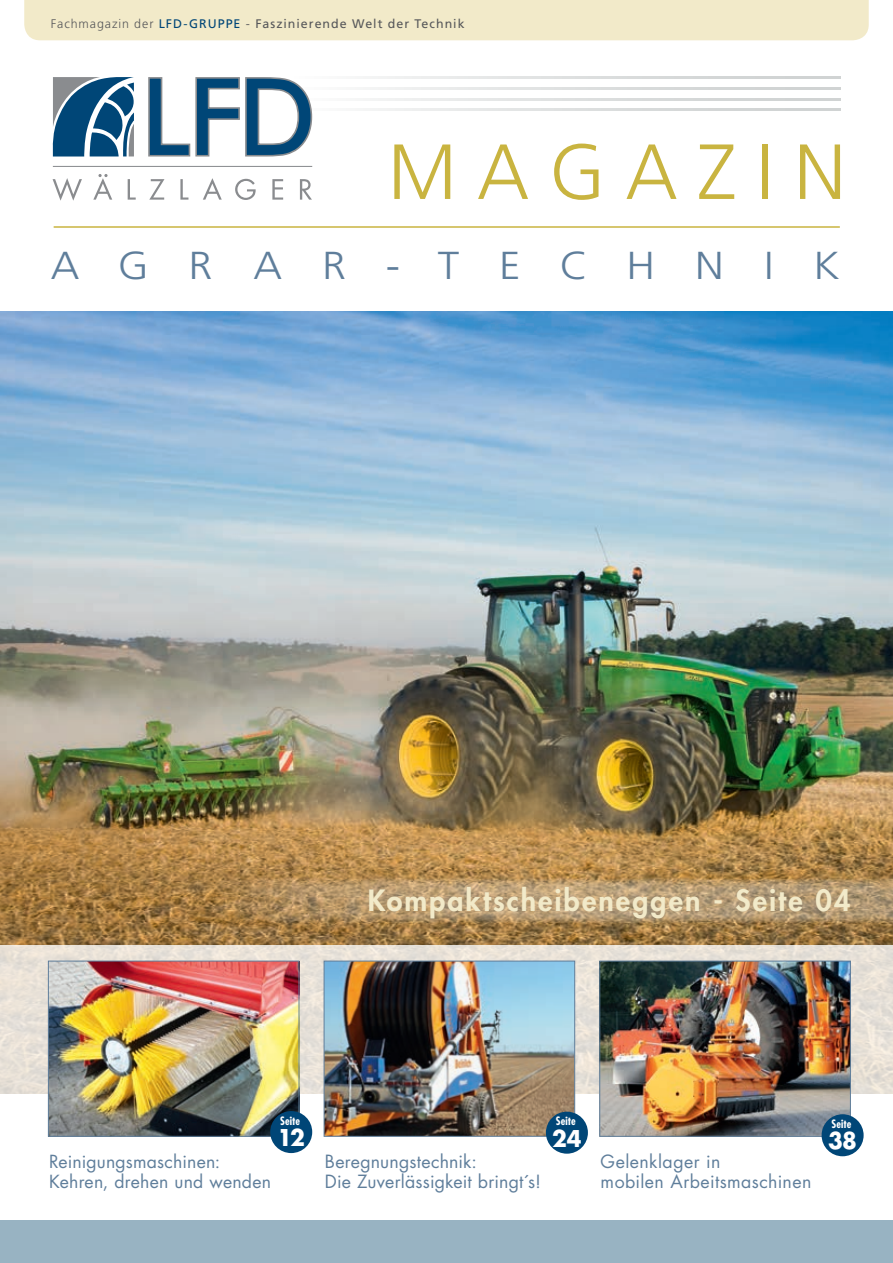
<style>
.page{position:relative;width:893px;height:1263px;background:#fff}
.page>*{position:absolute;margin:0;border:0;box-sizing:border-box;transform-origin:0 0}
.t1{font:300 78px "Frutiger";letter-spacing:.255em;color:#c9b440}
.t2{font:300 39px "Frutiger";letter-spacing:.93em;color:#5f7e9b;scale:1.1 1}
.t3{font:800 28.5px "Futura Std";letter-spacing:.075em;color:#f2eac9}
.t4{font:700 22.5px "Futura Std";color:#fff;scale:.96 1}
.t5{font:17.7px/20.7px "Futura Std";letter-spacing:.015em;color:#5f7e9b}
.t6{font:17.55px/20.1px "Futura Std";letter-spacing:.01em;color:#5f7e9b}
.t7{font:12.45px "Frutiger";letter-spacing:.08em;color:#57585a}
.t8{font:700 condensed 11.25px "Futura Std";letter-spacing:.005em;color:#fff}
.s1{font-weight:300}
.s2{color:#004677}
</style>
<div class="page">
<img style="left:0;top:311px;width:893px;height:634px">
<svg style="left:207px;top:878px;width:686px;height:45px;background:#b3956b"></svg>
<svg style="left:0;top:945px;width:893px;height:154px;background:#e5dfd6"></svg>
<div style="left:0;top:1220px;width:893px;height:43px;background:#98b3c2"></div>
<div style="left:24px;top:0;width:845px;height:41px;background:#f2eac9"></div>
<img style="left:602px;top:963px;width:247px;height:171px">
<div style="left:600px;top:961px;width:251px;height:175px;border:1px solid #5f7e9b"></div>
<div style="left:822px;top:1114px;width:42px;height:42px;background:#004677;border-radius:50%"></div>
<img style="left:326px;top:963px;width:247px;height:171px">
<div style="left:324px;top:961px;width:251px;height:175px;border:1px solid #5f7e9b"></div>
<div style="left:546px;top:1112px;width:42px;height:42px;background:#004677;border-radius:50%"></div>
<img style="left:50px;top:963px;width:247px;height:171px">
<div style="left:48px;top:961px;width:251px;height:175px;border:1px solid #5f7e9b"></div>
<div style="left:270px;top:1111px;width:42px;height:42px;background:#004677;border-radius:50%"></div>
<hr style="left:294px;top:76px;width:546px;height:3px;background:#d0d3d3">
<hr style="left:294px;top:87px;width:546px;height:3px;background:#d0d3d3">
<hr style="left:294px;top:98px;width:546px;height:2px;background:#d0d3d3">
<hr style="left:294px;top:108px;width:546px;height:3px;background:#d0d3d3">
<hr style="left:53px;top:166px;width:259px;height:1px;background:#8a8c8f">
<svg style="left:148px;top:77px;width:164px;height:80px"></svg>
<svg style="left:53px;top:77px;width:81px;height:79px"></svg>
<svg style="left:53px;top:178px;width:29px;height:23px"></svg>
<svg style="left:93px;top:174px;width:19px;height:26px"></svg>
<svg style="left:128px;top:179px;width:8px;height:21px"></svg>
<svg style="left:149px;top:179px;width:15px;height:21px"></svg>
<svg style="left:180px;top:179px;width:8px;height:21px"></svg>
<svg style="left:203px;top:178px;width:19px;height:22px"></svg>
<svg style="left:235px;top:179px;width:21px;height:21px"></svg>
<svg style="left:272px;top:179px;width:11px;height:21px"></svg>
<svg style="left:300px;top:179px;width:12px;height:21px"></svg>
<hr style="left:54px;top:226px;width:786px;height:2px;background:#c9b440">
<p class="t7" style="left:51px;top:17px;width:415px"><span class="s1">Fachmagazin der</span> <span class="s2">LFD-GRUPPE</span> <span class="s1">-</span> Faszinierende Welt der Technik</p>
<h1 class="t1" style="left:388px;top:128px;width:460px">MAGAZIN</h1>
<h2 class="t2" style="left:51px;top:244px;width:719px">AGRAR-TECHNIK</h2>
<h3 class="t3" style="left:368px;top:882px;width:484px">Kompaktscheibeneggen - Seite 04</h3>
<p class="t6" style="left:49px;top:1151px;width:223px">Reinigungsmaschinen:<br>Kehren, drehen und wenden</p>
<p class="t8" style="left:280px;top:1114px;width:21px">Seite</p>
<p class="t4" style="left:278px;top:1123px;width:30px">12</p>
<p class="t5" style="left:325px;top:1151px;width:218px">Beregnungstechnik:<br>Die Zuverlässigkeit bringt´s!</p>
<p class="t8" style="left:556px;top:1114px;width:21px">Seite</p>
<p class="t4" style="left:552px;top:1123px;width:32px">24</p>
<p class="t5" style="left:601px;top:1151px;width:212px">Gelenklager in<br>mobilen Arbeitsmaschinen</p>
<p class="t8" style="left:832px;top:1117px;width:21px">Seite</p>
<p class="t4" style="left:828px;top:1126px;width:32px">38</p>
</div>
